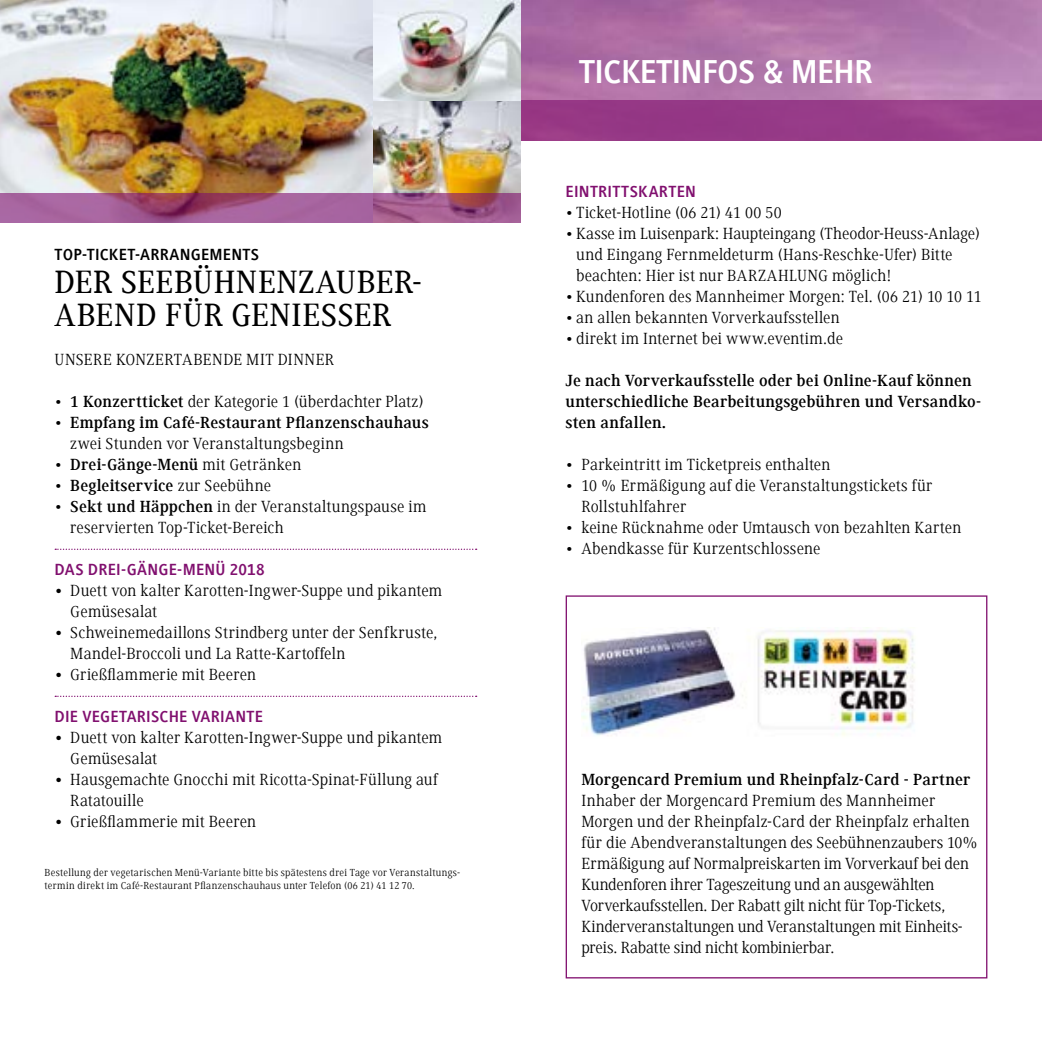
<style>
.page{position:relative;width:1042px;height:1042px;background:#fff}
.page>*{position:absolute;margin:0;border:0;box-sizing:border-box;transform-origin:0 0}
.t1{font:700 34.12px "Generis Sans Com";letter-spacing:-.02em;color:#fff}
.t2{font:500 33.25px/33.2px "Generis Serif Com";letter-spacing:.01em;color:#000}
.t3{font:16.62px/21px "Generis Serif Com";letter-spacing:.01em;color:#000}
.t4{font:700 16.62px/21px "Generis Serif Com";letter-spacing:.01em;color:#000}
.t5{font:700 16.62px "Generis Sans Com";letter-spacing:.015em;color:#81106f}
.t6{font:700 16.62px "Generis Sans Com";letter-spacing:.015em;color:#000}
.t7{font:10.5px/12.6px "Generis Serif Com";letter-spacing:.03em;color:#000}
.s1{font-weight:700}
.s2{font-weight:400}
</style>
<div class="page">
<img style="left:0;top:0;width:521px;height:193px">
<svg style="left:55px;top:548px;width:422px;height:2px"></svg>
<svg style="left:55px;top:695px;width:422px;height:2px"></svg>
<svg style="left:0;top:193px;width:521px;height:29px;background:#a0588b"></svg>
<img style="left:521px;top:0;width:521px;height:101px">
<div style="left:521px;top:101px;width:521px;height:40px;background:#973b87"></div>
<img style="left:581px;top:627px;width:334px;height:109px">
<p class="t6" style="left:55px;top:245px;width:206px">TOP-TICKET-ARRANGEMENTS</p>
<h2 class="t2" style="left:55px;top:265px;width:369px">DER SEEBÜHNENZAUBER-<br>ABEND FÜR GENIESSER</h2>
<p class="t3" style="left:55px;top:349px;width:281px">UNSERE KONZERTABENDE MIT DINNER</p>
<p class="t3" style="left:55px;top:391px;width:370px">• <span class="s1">1 Konzertticket</span> der Kategorie 1 (überdachter Platz)</p>
<p class="t4" style="left:70px;top:412px;width:360px;text-indent:-16px"><span class="s2">•</span> Empfang im Café-Restaurant Pflanzenschauhaus <span class="s2">zwei Stunden vor Veranstaltungsbeginn</span></p>
<p class="t4" style="left:55px;top:454px;width:248px"><span class="s2">•</span> Drei-Gänge-Menü <span class="s2">mit Getränken</span></p>
<p class="t4" style="left:55px;top:475px;width:218px"><span class="s2">•</span> Begleitservice <span class="s2">zur Seebühne</span></p>
<p class="t3" style="left:70px;top:496px;width:357px;text-indent:-16px">• <span class="s1">Sekt und Häppchen</span> in der Veranstaltungspause im reservierten Top-Ticket-Bereich</p>
<p class="t5" style="left:55px;top:560px;width:212px">DAS DREI-GÄNGE-MENÜ 2018</p>
<p class="t3" style="left:70px;top:580px;width:373px;text-indent:-16px"><span class="s1">•</span> Duett von kalter Karotten-Ingwer-Suppe und pikantem<br>Gemüsesalat</p>
<p class="t3" style="left:70px;top:622px;width:369px;text-indent:-16px"><span class="s1">•</span> Schweinemedaillons Strindberg unter der Senfkruste,<br>Mandel-Broccoli und La Ratte-Kartoffeln</p>
<p class="t3" style="left:55px;top:664px;width:203px"><span class="s1">•</span> Grießflammerie mit Beeren</p>
<p class="t5" style="left:55px;top:707px;width:210px">DIE VEGETARISCHE VARIANTE</p>
<p class="t3" style="left:70px;top:727px;width:373px;text-indent:-16px"><span class="s1">•</span> Duett von kalter Karotten-Ingwer-Suppe und pikantem<br>Gemüsesalat</p>
<p class="t3" style="left:70px;top:769px;width:369px;text-indent:-16px"><span class="s1">•</span> Hausgemachte Gnocchi mit Ricotta-Spinat-Füllung auf<br>Ratatouille</p>
<p class="t3" style="left:55px;top:811px;width:203px"><span class="s1">•</span> Grießflammerie mit Beeren</p>
<p class="t7" style="left:45px;top:867px;width:417px">Bestellung der vegetarischen Menü-Variante bitte bis spätestens drei Tage vor Veranstaltungs&shy;termin direkt im Café-Restaurant Pflanzenschauhaus unter Telefon (06 21) 41 12 70.</p>
<h1 class="t1" style="left:579px;top:53px;width:295px">TICKETINFOS &amp; MEHR</h1>
<p class="t5" style="left:566px;top:182px;width:132px">EINTRITTSKARTEN</p>
<p class="t3" style="left:566px;top:202px;width:217px">• Ticket-Hotline (06 21) 41 00 50</p>
<p class="t3" style="left:576px;top:223px;width:405px;text-indent:-11px">• Kasse im Luisenpark: Haupteingang (Theodor-Heuss-Anlage) und Eingang Fernmeldeturm (Hans-Reschke-Ufer) Bitte beachten: Hier ist nur BARZAHLUNG möglich!</p>
<p class="t3" style="left:566px;top:286px;width:417px">• Kundenforen des Mannheimer Morgen: Tel. (06 21) 10 10 11</p>
<p class="t3" style="left:566px;top:307px;width:276px">• an allen bekannten Vorverkaufsstellen</p>
<p class="t3" style="left:566px;top:328px;width:279px">• direkt im Internet bei www.eventim.de</p>
<p class="t4" style="left:566px;top:370px;width:417px">Je nach Vorverkaufsstelle oder bei Online-Kauf können unterschiedliche Bearbeitungsgebühren und Versandko&shy;sten anfallen.</p>
<p class="t3" style="left:566px;top:454px;width:266px">• Parkeintritt im Ticketpreis enthalten</p>
<p class="t3" style="left:581px;top:475px;width:353px;text-indent:-16px">• 10 % Ermäßigung auf die Veranstaltungstickets für<br>Rollstuhlfahrer</p>
<p class="t3" style="left:566px;top:517px;width:397px">• keine Rücknahme oder Umtausch von bezahlten Karten</p>
<p class="t3" style="left:566px;top:538px;width:256px">• Abendkasse für Kurzentschlossene</p>
<p class="t4" style="left:581px;top:769px;width:390px">Morgencard Premium und Rheinpfalz-Card - Partner</p>
<p class="t3" style="left:581px;top:790px;width:398px">Inhaber der Morgencard Premium des Mannheimer Morgen und der Rheinpfalz-Card der Rheinpfalz erhalten für die Abendveranstaltungen des Seebühnenzaubers 10% Ermäßigung auf Normalpreiskarten im Vorverkauf bei den Kundenforen ihrer Tageszeitung und an ausgewählten Vorverkaufsstellen. Der Rabatt gilt nicht für Top-Tickets, Kinderveranstaltungen und Veranstaltungen mit Einheits&shy;preis. Rabatte sind nicht kombinierbar.</p>
</div>
